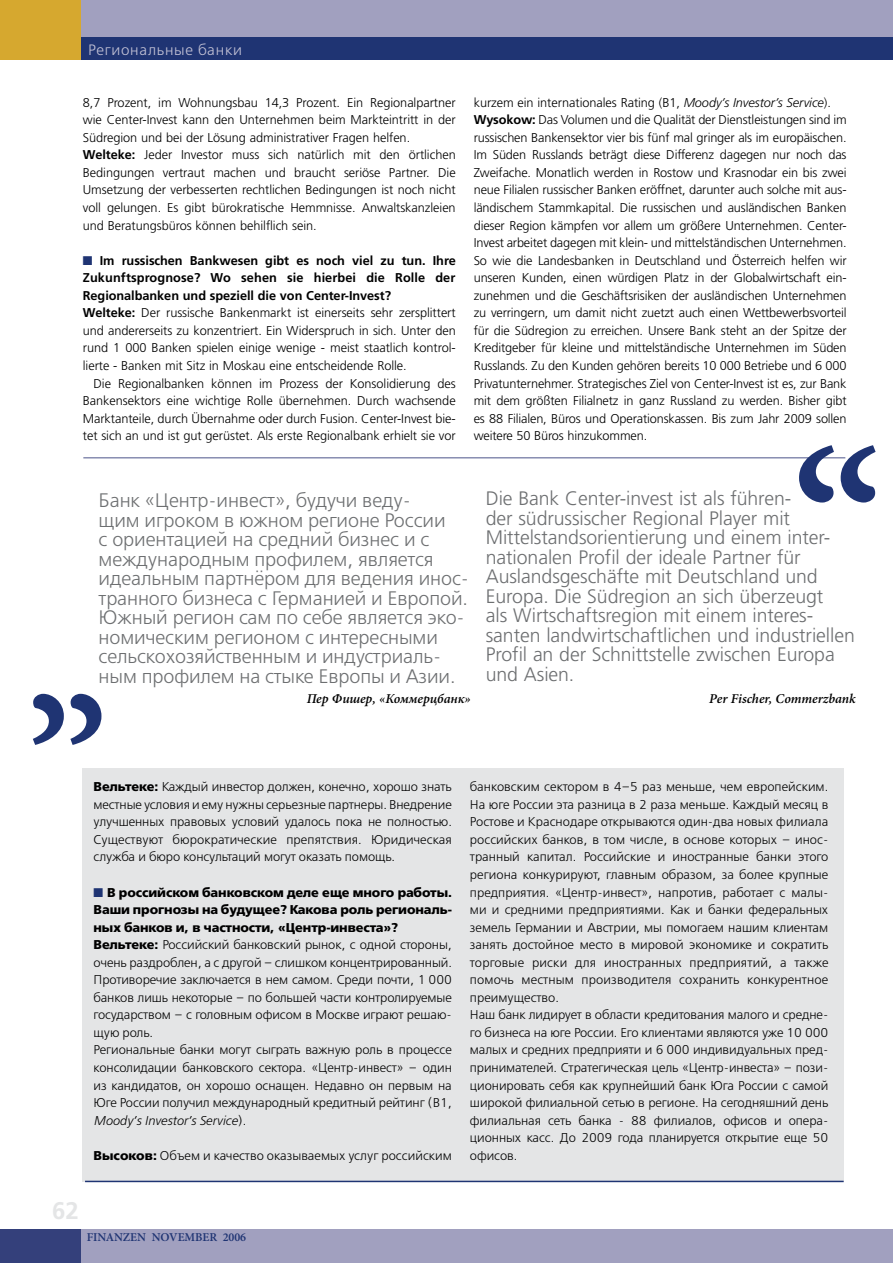
<style>
.page{position:relative;width:893px;height:1263px;background:#fff}
.page>*{position:absolute;margin:0;border:0;box-sizing:border-box;transform-origin:0 0}
.t1{font:700 24px "Frutiger";color:#e4e5e6}
.t2{font:300 19.5px/19.5px "Frutiger";letter-spacing:-.005em;color:#6d6f71}
.t3{font:19.5px/19.5px "Free Set Light C";letter-spacing:-.005em;color:#6d6f71}
.t4{font:15px "Free Set Light C";letter-spacing:.05em;color:#c5c4d7}
.t5{font:italic 600 13.5px "Minion Pro";color:#000}
.t6{font:300 12.75px/17.5px "Frutiger";letter-spacing:-.01em;color:#000}
.t7{font:12.75px/17.5px "Free Set Light C";letter-spacing:-.005em;color:#000}
.t8{font:12.75px/17.5px "Free Set Bold C";letter-spacing:-.005em;color:#000;text-align:justify}
.t9{font:600 12px "Minion Pro";letter-spacing:-.005em;color:#1f3473}
.s1{font-weight:700}
.s2{color:#1f3473}
.s3{font-style:italic}
.s4{font-family:"Free Set Bold C"}
</style>
<div class="page">
<div style="left:0;top:1px;width:893px;height:59px;background:#1f3473"></div>
<div style="left:73px;top:0;width:820px;height:37px;background:#a1a0bf"></div>
<div style="left:0;top:0;width:81px;height:60px;background:#d6a82f"></div>
<div style="left:79px;top:1229px;width:814px;height:34px;background:#a1a0bf"></div>
<div style="left:0;top:1229px;width:81px;height:34px;background:#34407b"></div>
<div style="left:83px;top:768px;width:761px;height:414px;background:#e4e5e6"></div>
<svg style="left:33px;top:694px;width:68px;height:51px"></svg>
<hr style="left:83px;top:457px;width:762px;height:1px;background:#4c5389">
<svg style="left:799px;top:445px;width:77px;height:57px"></svg>
<hr style="left:85px;top:1181px;width:759px;height:1px;background:#1f3473">
<p class="t4" style="left:88px;top:41px;width:155px">Региональные банки</p>
<p class="t6" style="left:83px;top:93px;width:374px">8,7 Prozent, im Wohnungsbau 14,3 Prozent. Ein Regionalpartner wie Center-Invest kann den Unternehmen beim Markteintritt in der Südregion und bei der Lösung administrativer Fragen helfen.<br><span class="s1">Welteke:</span> Jeder Investor muss sich natürlich mit den örtlichen Bedingungen vertraut machen und braucht seriöse Partner. Die Umsetzung der verbesserten rechtlichen Bedingungen ist noch nicht voll gelungen. Es gibt bürokratische Hemmnisse. Anwaltskanzleien und Beratungsbüros können behilflich sein.</p>
<p class="t6" style="left:83px;top:251px;width:374px"><span class="s2">■</span> <span class="s1">Im russischen Bankwesen gibt es noch viel zu tun. Ihre Zukunftsprognose? Wo sehen sie hierbei die Rolle der Regionalbanken und speziell die von Center-Invest?<br>Welteke:</span> Der russische Bankenmarkt ist einerseits sehr zersplittert und andererseits zu konzentriert. Ein Widerspruch in sich. Unter den rund 1 000 Banken spielen einige wenige - meist staatlich kontrol&shy;lierte - Banken mit Sitz in Moskau eine entscheidende Rolle.</p>
<p class="t6" style="left:83px;top:374px;width:374px;text-align:justify;text-indent:11px">Die Regionalbanken können im Prozess der Konsolidierung des Bankensektors eine wichtige Rolle übernehmen. Durch wachsende Marktanteile, durch Übernahme oder durch Fusion. Center-Invest bie&shy;tet sich an und ist gut gerüstet. Als erste Regionalbank erhielt sie vor</p>
<p class="t6" style="left:474px;top:93px;width:374px">kurzem ein internationales Rating (B1, <span class="s3">Moody’s Investor’s Service</span>).<br><span class="s1">Wysokow:</span> Das Volumen und die Qualität der Dienstleistungen sind im russischen Bankensektor vier bis fünf mal gringer als im europäischen.<br>Im Süden Russlands beträgt diese Differenz dagegen nur noch das Zweifache. Monatlich werden in Rostow und Krasnodar ein bis zwei neue Filialen russischer Banken eröffnet, darunter auch solche mit aus&shy;ländischem Stammkapital. Die russischen und ausländischen Banken dieser Region kämpfen vor allem um größere Unternehmen. Center-Invest arbeitet dagegen mit klein- und mittelständischen Unternehmen.<br>So wie die Landesbanken in Deutschland und Österreich helfen wir unseren Kunden, einen würdigen Platz in der Globalwirtschaft ein&shy;zunehmen und die Geschäftsrisiken der ausländischen Unternehmen zu verringern, um damit nicht zuetzt auch einen Wettbewerbsvorteil für die Südregion zu erreichen. Unsere Bank steht an der Spitze der Kreditgeber für kleine und mittelständische Unternehmen im Süden Russlands. Zu den Kunden gehören bereits 10 000 Betriebe und 6 000<br>Privatunternehmer. Strategisches Ziel von Center-Invest ist es, zur Bank mit dem größten Filialnetz in ganz Russland zu werden. Bisher gibt es 88 Filialen, Büros und Operationskassen. Bis zum Jahr 2009 sollen weitere 50 Büros hinzukommen.</p>
<p class="t3" style="left:99px;top:492px;width:372px">Банк «Центр-инвест», будучи веду-<br>щим игроком в южном регионе России<br>с ориентацией на средний бизнес и с международным профилем, является идеальным партнёром для ведения инос&shy;транного бизнеса с Германией и Европой.<br>Южный регион сам по себе является эко&shy;номическим регионом с интересными сельскохозяйственным и индустриаль&shy;ным профилем на стыке Европы и Азии.</p>
<p class="t5" style="left:307px;top:691px;width:165px">Пер Фишер, «Коммерцбанк»</p>
<p class="t2" style="left:486px;top:489px;width:370px">Die Bank Center-invest ist als führen-<br>der südrussischer Regional Player mit Mittelstandsorientierung und einem inter&shy;nationalen Profil der ideale Partner für Auslandsgeschäfte mit Deutschland und Europa. Die Südregion an sich überzeugt<br>als Wirtschaftsregion mit einem interes&shy;santen landwirtschaftlichen und industriellen Profil an der Schnittstelle zwischen Europa und Asien.</p>
<p class="t5" style="left:709px;top:691px;width:148px">Per Fischer, Commerzbank</p>
<p class="t7" style="left:94px;top:779px;width:360px;text-align:justify"><span class="s4">Вельтеке:</span> Каждый инвестор должен, конечно, хорошо знать местные условия и ему нужны серьезные партнеры. Внедрение улучшенных правовых условий удалось пока не полностью.<br>Существуют бюрократические препятствия. Юридическая служба и бюро консультаций могут оказать помощь.</p>
<p class="t8" style="left:94px;top:883px;width:360px"><span class="s2">■</span> В российском банковском деле еще много работы.<br>Ваши прогнозы на будущее? Какова роль региональ&shy;ных банков и, в частности, «Центр-инвеста»?</p>
<p class="t7" style="left:94px;top:936px;width:360px"><span class="s4">Вельтеке:</span> Российский банковский рынок, с одной стороны, очень раздроблен, а с другой – слишком концентрированный.<br>Противоречие заключается в нем самом. Среди почти, 1 000 банков лишь некоторые – по большей части контролируемые государством – с головным офисом в Москве играют решаю&shy;щую роль.<br>Региональные банки могут сыграть важную роль в процессе консолидации банковского сектора. «Центр-инвест» – один из кандидатов, он хорошо оснащен. Недавно он первым на Юге России получил международный кредитный рейтинг (В1, <span class="s3">Moody’s Investor’s Service</span>).</p>
<p class="t7" style="left:94px;top:1147px;width:360px"><span class="s4">Высоков:</span> Объем и качество оказываемых услуг российским</p>
<h1 class="t1" style="left:52px;top:1196px;width:28px">62</h1>
<p class="t9" style="left:87px;top:1230px;width:161px">FINANZEN NOVEMBER 2006</p>
<p class="t7" style="left:470px;top:779px;width:360px">банковским сектором в 4–5 раз меньше, чем европейским.<br>На юге России эта разница в 2 раза меньше. Каждый месяц в Ростове и Краснодаре открываются один-два новых филиала российских банков, в том числе, в основе которых – инос&shy;транный капитал. Российские и иностранные банки этого региона конкурируют, главным образом, за более крупные предприятия. «Центр-инвест», напротив, работает с малы&shy;ми и средними предприятиями. Как и банки федеральных земель Германии и Австрии, мы помогаем нашим клиентам занять достойное место в мировой экономике и сократить торговые риски для иностранных предприятий, а также помочь местным производителя сохранить конкурентное преимущество.<br>Наш банк лидирует в области кредитования малого и средне&shy;го бизнеса на юге России. Его клиентами являются уже 10 000 малых и средних предприяти и 6 000 индивидуальных пред&shy;принимателей. Стратегическая цель «Центр-инвеста» – пози&shy;ционировать себя как крупнейший банк Юга России с самой широкой филиальной сетью в регионе. На сегодняшний день филиальная сеть банка - 88 филиалов, офисов и опера&shy;ционных касс. До 2009 года планируется открытие еще 50 офисов.</p>
</div>
